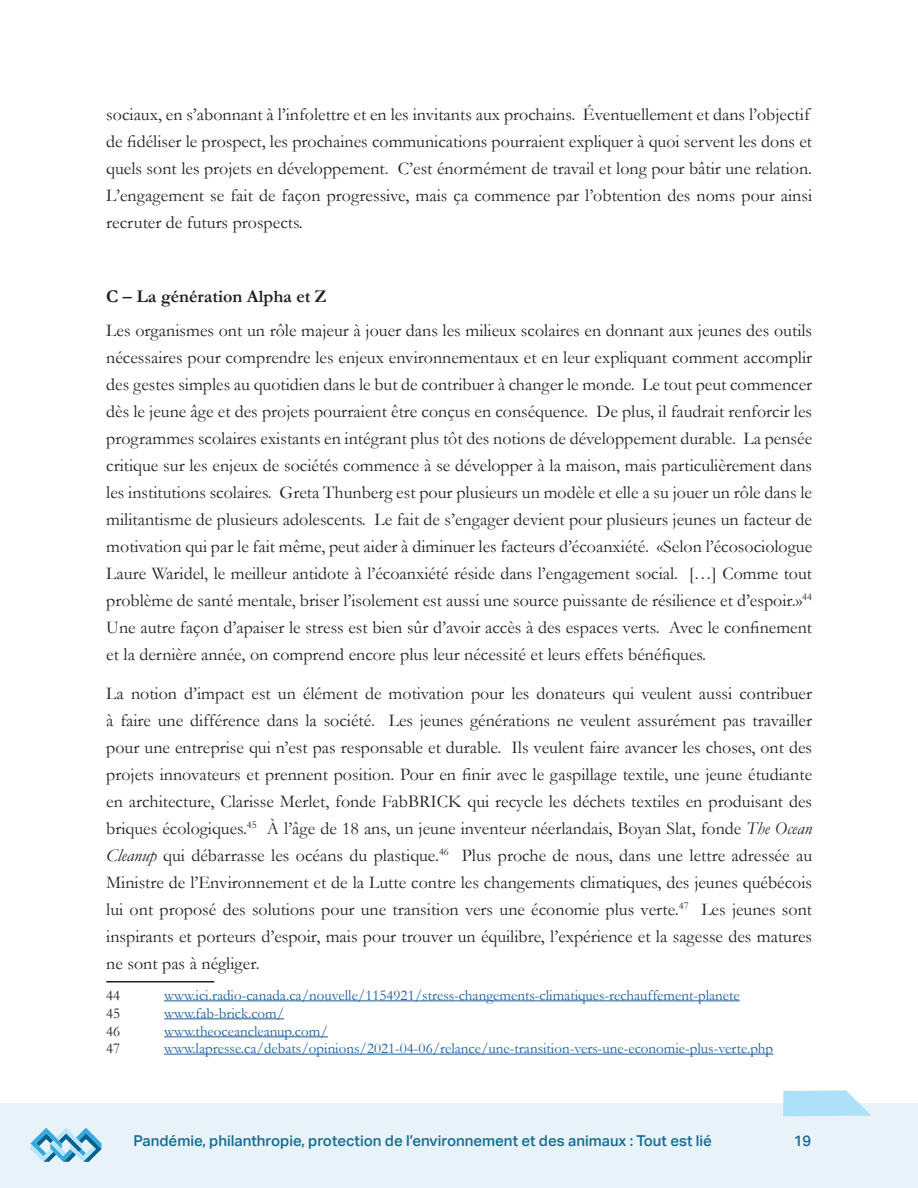
<style>
.page{position:relative;width:918px;height:1188px;background:#fff}
.page>*{position:absolute;margin:0;border:0;box-sizing:border-box;transform-origin:0 0}
.t1{font:18px/27px "Garamond";color:#231f20;text-align:justify}
.t2{font:700 18px "Garamond";color:#231f20}
.t3{font:15px "Garamond";color:#175d9e}
.t4{font:500 15px "Aktiv Grotesk";color:#186a92}
.t5{font:15px "Garamond";color:#231f20}
.s1{font-style:italic}
</style>
<div class="page">
<div style="left:0;top:1103px;width:918px;height:85px;background:#e7f3f9"></div>
<svg style="left:31px;top:1128px;width:71px;height:34px"></svg>
<svg style="left:783px;top:1090px;width:88px;height:26px;background:#b9e5f9"></svg>
<hr style="left:106px;top:981px;width:108px;height:1px;background:#231f20">
<hr style="left:164px;top:1001px;width:576px;height:1px;background:#175d9e">
<hr style="left:164px;top:1019px;width:120px;height:1px;background:#175d9e">
<hr style="left:164px;top:1037px;width:164px;height:1px;background:#175d9e">
<hr style="left:164px;top:1054px;width:609px;height:1px;background:#175d9e">
<p class="t1" style="left:106px;top:102px;width:707px;text-align:left">sociaux, en s’abonnant à l’infolettre et en les invitants aux prochains. Éventuellement et dans l’objectif de fidéliser le prospect, les prochaines communications pourraient expliquer à quoi servent les dons et quels sont les projets en développement. C’est énormément de travail et long pour bâtir une relation.<br>L’engagement se fait de façon progressive, mais ça commence par l’obtention des noms pour ainsi recruter de futurs prospects.</p>
<p class="t2" style="left:106px;top:289px;width:222px">C – La génération Alpha et Z</p>
<p class="t1" style="left:106px;top:319px;width:707px">Les organismes ont un rôle majeur à jouer dans les milieux scolaires en donnant aux jeunes des outils nécessaires pour comprendre les enjeux environnementaux et en leur expliquant comment accomplir des gestes simples au quotidien dans le but de contribuer à changer le monde. Le tout peut commencer dès le jeune âge et des projets pourraient être conçus en conséquence. De plus, il faudrait renforcir les programmes scolaires existants en intégrant plus tôt des notions de développement durable. La pensée critique sur les enjeux de sociétés commence à se développer à la maison, mais particulièrement dans les institutions scolaires. Greta Thunberg est pour plusieurs un modèle et elle a su jouer un rôle dans le militantisme de plusieurs adolescents. Le fait de s’engager devient pour plusieurs jeunes un facteur de motivation qui par le fait même, peut aider à diminuer les facteurs d’écoanxiété. «Selon l’écosociologue Laure Waridel, le meilleur antidote à l’écoanxiété réside dans l’engagement social. […] Comme tout problème de santé mentale, briser l’isolement est aussi une source puissante de résilience et d’espoir.»<sup>44<br></sup>Une autre façon d’apaiser le stress est bien sûr d’avoir accès à des espaces verts. Avec le confinement et la dernière année, on comprend encore plus leur nécessité et leurs effets bénéfiques.</p>
<p class="t1" style="left:106px;top:682px;width:707px">La notion d’impact est un élément de motivation pour les donateurs qui veulent aussi contribuer à faire une différence dans la société. Les jeunes générations ne veulent assurément pas travailler pour une entreprise qui n’est pas responsable et durable. Ils veulent faire avancer les choses, ont des projets innovateurs et prennent position. Pour en finir avec le gaspillage textile, une jeune étudiante en architecture, Clarisse Merlet, fonde FabBRICK qui recycle les déchets textiles en produisant des briques écologiques.<sup>45</sup> À l’âge de 18 ans, un jeune inventeur néerlandais, Boyan Slat, fonde <span class="s1">The Ocean Cleanup</span> qui débarrasse les océans du plastique.<sup>46</sup> Plus proche de nous, dans une lettre adressée au Ministre de l’Environnement et de la Lutte contre les changements climatiques, des jeunes québécois lui ont proposé des solutions pour une transition vers une économie plus verte.<sup>47</sup> Les jeunes sont inspirants et porteurs d’espoir, mais pour trouver un équilibre, l’expérience et la sagesse des matures ne sont pas à négliger.</p>
<p class="t5" style="left:106px;top:989px;width:16px">44</p>
<p class="t3" style="left:164px;top:989px;width:577px">www.ici.radio-canada.ca/nouvelle/1154921/stress-changements-climatiques-rechauffement-planete</p>
<p class="t5" style="left:106px;top:1007px;width:16px">45</p>
<p class="t3" style="left:164px;top:1007px;width:122px">www.fab-brick.com/</p>
<p class="t5" style="left:106px;top:1021px;width:16px">46</p>
<p class="t3" style="left:164px;top:1025px;width:165px">www.theoceancleanup.com/</p>
<p class="t5" style="left:106px;top:1043px;width:16px">47</p>
<p class="t3" style="left:164px;top:1038px;width:611px">www.lapresse.ca/debats/opinions/2021-04-06/relance/une-transition-vers-une-economie-plus-verte.php</p>
<p class="t4" style="left:134px;top:1135px;width:580px">Pandémie, philanthropie, protection de l’environnement et des animaux : Tout est lié</p>
<p class="t4" style="left:794px;top:1135px;width:19px">19</p>
</div>
